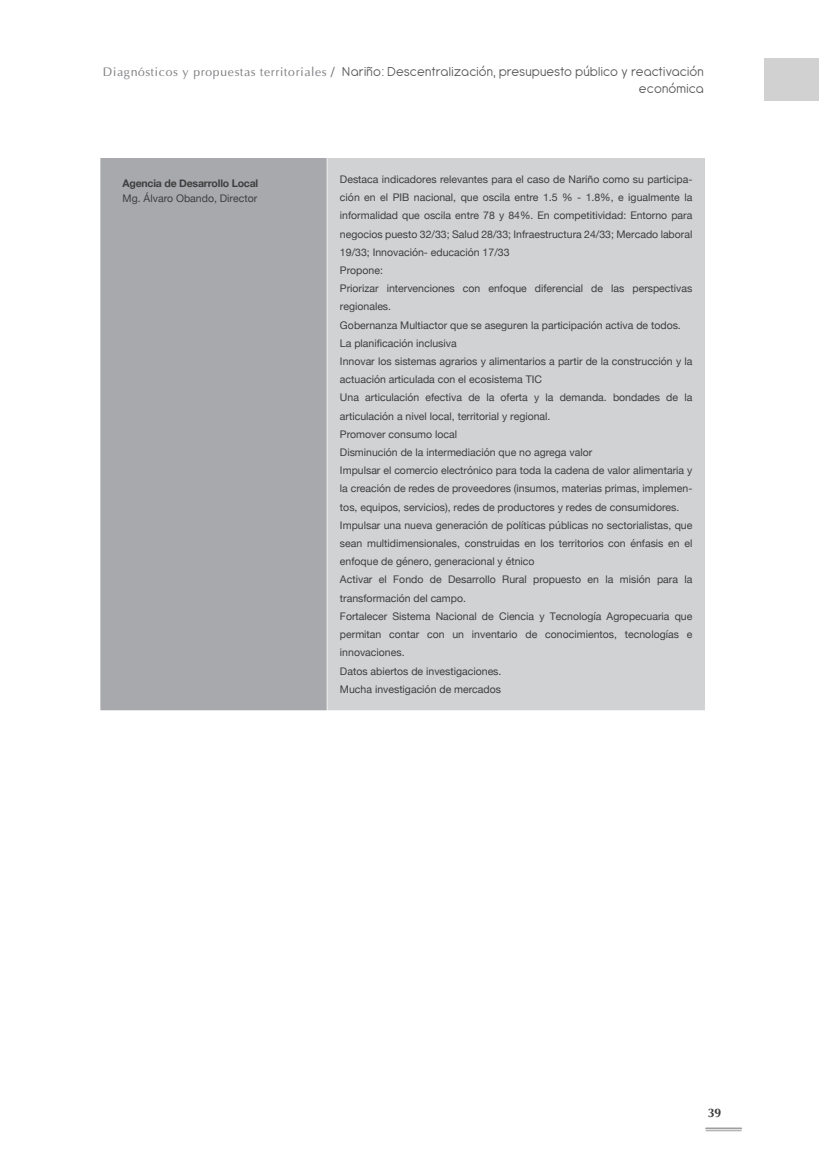
<style>
.page{position:relative;width:819px;height:1166px;background:#fff}
.page>*{position:absolute;margin:0;border:0;box-sizing:border-box;transform-origin:0 0}
.t1{font:14px/16.8px "Antipasto";letter-spacing:.01em;color:#57585a;text-align:right}
.t2{font:700 12.42px "Optima LT Std";color:#3e3e3f}
.t3{font:10.5px/18.2px "Helvetica Neue 2";color:#3e3e3f}
.t4{font:10.5px/14.7px "Helvetica Neue Bold 2";letter-spacing:-.02em;color:#3e3e3f}
.s1{font-family:"Optima";font-size:12.25px;color:#808285}
.s2{font-family:"Optima";font-size:12.25px}
.s3{font-family:"Helvetica Neue 2"}
</style>
<div class="page">
<div style="left:763px;top:58px;width:56px;height:43px;background:#d1d1d1"></div>
<hr style="left:706px;top:1127px;width:35px;height:2px;background:#9e9e9e">
<hr style="left:706px;top:1130px;width:35px;height:1px;background:#9e9e9e">
<svg style="left:100px;top:159px;width:604px;height:552px;background:#c1c2c5"></svg>
<hr style="left:327px;top:159px;width:1px;height:552px;background:#fff">
<h1 class="t1" style="left:103px;top:63px;width:602px"><span class="s1">Diagnósticos y propuestas territoriales</span> <span class="s2">/</span> Nariño: Descentralización, presupuesto público y reactivación económica</h1>
<p class="t4" style="left:123px;top:176px;width:137px">Agencia de Desarrollo Local<br><span class="s3">Mg. Álvaro Obando, Director</span></p>
<p class="t3" style="left:340px;top:171px;width:354px">Destaca indicadores relevantes para el caso de Nariño como su participa&shy;ción en el PIB nacional, que oscila entre 1.5 % - 1.8%, e igualmente la informalidad que oscila entre 78 y 84%. En competitividad: Entorno para negocios puesto 32/33; Salud 28/33; Infraestructura 24/33; Mercado laboral 19/33; Innovación- educación 17/33<br>Propone:<br>Priorizar intervenciones con enfoque diferencial de las perspectivas regionales.<br>Gobernanza Multiactor que se aseguren la participación activa de todos.<br>La planificación inclusiva<br>Innovar los sistemas agrarios y alimentarios a partir de la construcción y la actuación articulada con el ecosistema TIC<br>Una articulación efectiva de la oferta y la demanda. bondades de la articulación a nivel local, territorial y regional.<br>Promover consumo local<br>Disminución de la intermediación que no agrega valor<br>Impulsar el comercio electrónico para toda la cadena de valor alimentaria y la creación de redes de proveedores (insumos, materias primas, implemen&shy;tos, equipos, servicios), redes de productores y redes de consumidores.<br>Impulsar una nueva generación de políticas públicas no sectorialistas, que sean multidimensionales, construidas en los territorios con énfasis en el enfoque de género, generacional y étnico<br>Activar el Fondo de Desarrollo Rural propuesto en la misión para la transformación del campo.<br>Fortalecer Sistema Nacional de Ciencia y Tecnología Agropecuaria que permitan contar con un inventario de conocimientos, tecnologías e innovaciones.<br>Datos abiertos de investigaciones.<br>Mucha investigación de mercados</p>
<p class="t2" style="left:707px;top:1105px;width:15px">39</p>
</div>
